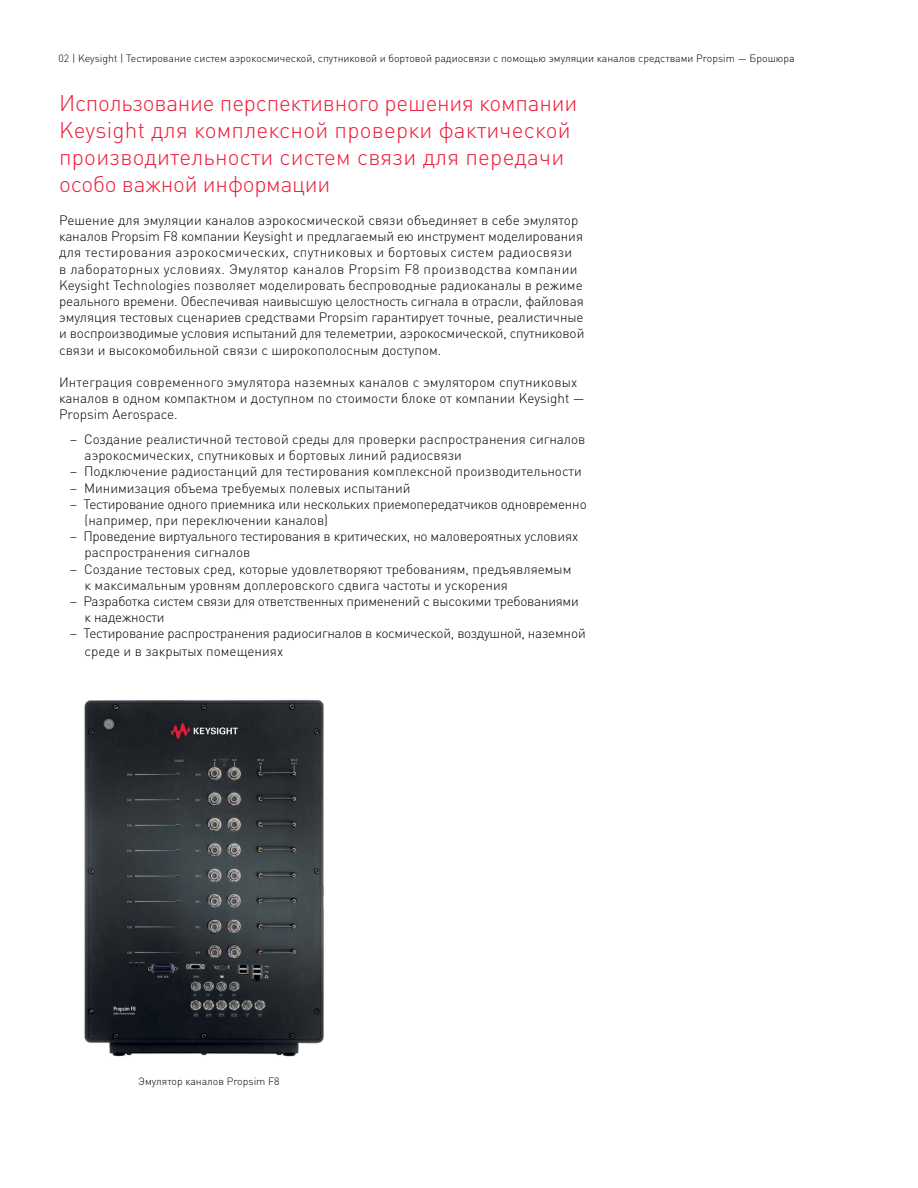
<style>
.page{position:relative;width:918px;height:1188px;background:#fff}
.page>*{position:absolute;margin:0;border:0;box-sizing:border-box;transform-origin:0 0}
.t1{font:300 22.5px/27px "DIN Pro";color:#ed1b37}
.t2{font:300 13.5px/16.2px "DIN Pro";color:#000}
.t3{font:300 13.5px/16.2px "DIN Pro";letter-spacing:-.02em;color:#000}
.t4{font:300 10.5px "DIN Pro";color:#000}
.s1{font-family:"Keysight Sans"}
</style>
<div class="page">
<img style="left:84px;top:700px;width:240px;height:357px">
<p class="t4" style="left:59px;top:51px;width:738px">02 | Keysight | Тестирование систем аэрокосмической, спутниковой и бортовой радиосвязи с помощью эмуляции каналов средствами Propsim — Брошюра</p>
<h1 class="t1" style="left:59px;top:88px;width:520px">Использование перспективного решения компании Keysight для комплексной проверки фактической производительности систем связи для передачи особо важной информации</h1>
<p class="t2" style="left:59px;top:211px;width:527px">Решение для эмуляции каналов аэрокосмической связи объединяет в себе эмулятор каналов Propsim F8 компании Keysight и предлагаемый ею инструмент моделирования для тестирования аэрокосмических, спутниковых и бортовых систем радиосвязи<br>в лабораторных условиях. Эмулятор каналов Propsim F8 производства компании Keysight Technologies позволяет моделировать беспроводные радиоканалы в режиме реального времени. Обеспечивая наивысшую целостность сигнала в отрасли, файловая эмуляция тестовых сценариев средствами Propsim гарантирует точные, реалистичные и воспроизводимые условия испытаний для телеметрии, аэрокосмической, спутниковой связи и высокомобильной связи с широкополосным доступом.</p>
<p class="t2" style="left:59px;top:373px;width:527px">Интеграция современного эмулятора наземных каналов с эмулятором спутниковых каналов в одном компактном и доступном по стоимости блоке от компании Keysight —<br>Propsim Aerospace.</p>
<p class="t2" style="left:85px;top:431px;width:502px;text-indent:-15px"><span class="s1">–</span> Создание реалистичной тестовой среды для проверки распространения сигналов аэрокосмических, спутниковых и бортовых линий радиосвязи</p>
<p class="t2" style="left:70px;top:463px;width:514px"><span class="s1">–</span> Подключение радиостанций для тестирования комплексной производительности</p>
<p class="t2" style="left:70px;top:479px;width:342px"><span class="s1">–</span> Минимизация объема требуемых полевых испытаний</p>
<p class="t3" style="left:85px;top:495px;width:504px;text-indent:-15px"><span class="s1">–</span> Тестирование одного приемника или нескольких приемопередатчиков одновременно (например, при переключении каналов)</p>
<p class="t3" style="left:85px;top:528px;width:495px;text-indent:-15px"><span class="s1">–</span> Проведение виртуального тестирования в критических, но маловероятных условиях распространения сигналов</p>
<p class="t2" style="left:85px;top:560px;width:488px;text-indent:-15px"><span class="s1">–</span> Создание тестовых сред, которые удовлетворяют требованиям, предъявляемым к максимальным уровням доплеровского сдвига частоты и ускорения</p>
<p class="t3" style="left:85px;top:593px;width:496px;text-indent:-15px"><span class="s1">–</span> Разработка систем связи для ответственных применений с высокими требованиями к надежности</p>
<p class="t3" style="left:85px;top:624px;width:503px;line-height:18px;text-indent:-15px"><span class="s1">–</span> Тестирование распространения радиосигналов в космической, воздушной, наземной среде и в закрытых помещениях</p>
<p class="t4" style="left:138px;top:1074px;width:143px">Эмулятор каналов Propsim F8</p>
</div>
